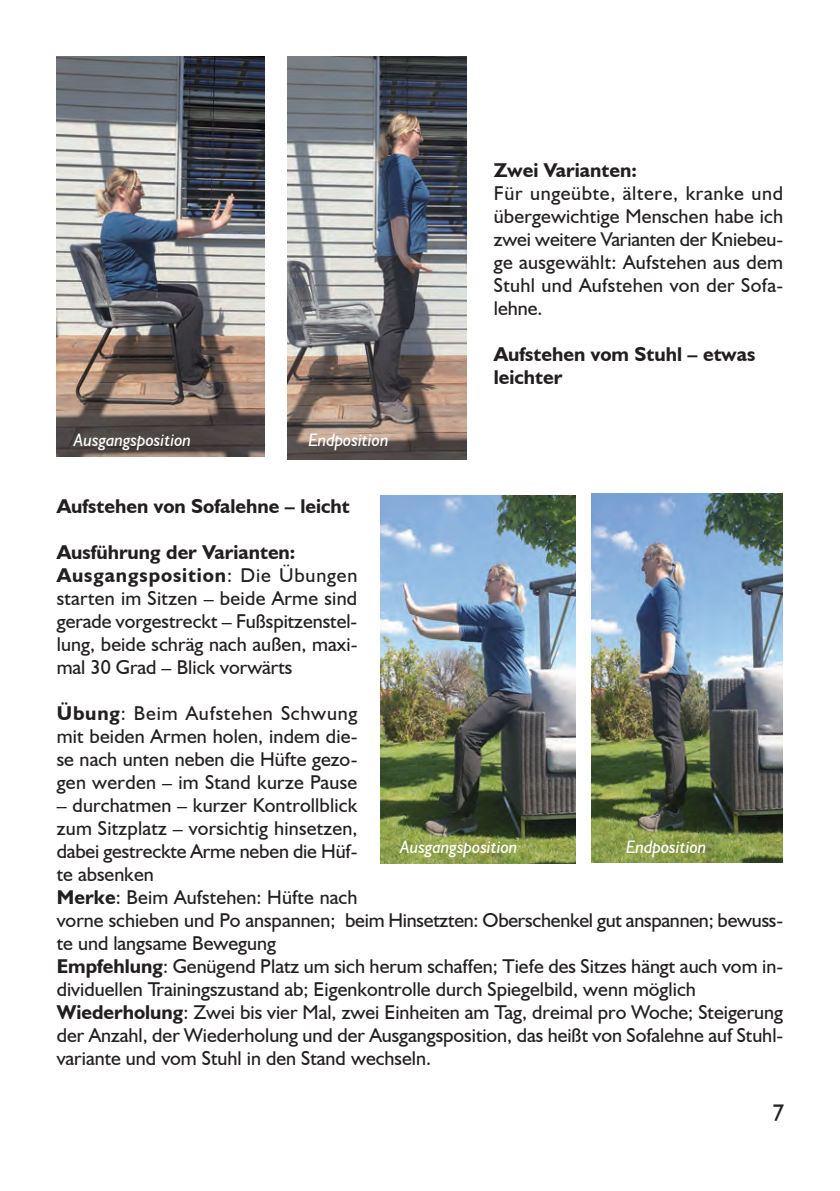
<style>
.page{position:relative;width:840px;height:1191px;background:#fff}
.page>*{position:absolute;margin:0;border:0;box-sizing:border-box;transform-origin:0 0}
.t1{font:24px "Humanist 521 BT";color:#231f20}
.t2{font:20px/23px "Humanist 521 BT";color:#231f20;text-align:justify}
.t3{font:700 20px/23px "Humanist 521 BT";color:#231f20}
.t4{font:italic 18px "Humanist 521 BT";color:#fff}
.s1{font-weight:700}
</style>
<div class="page">
<img style="left:380px;top:495px;width:194px;height:369px">
<img style="left:591px;top:493px;width:191px;height:369px">
<img style="left:57px;top:57px;width:208px;height:400px">
<img style="left:287px;top:57px;width:179px;height:402px">
<p class="t4" style="left:74px;top:429px;width:119px">Ausgangsposition</p>
<p class="t4" style="left:308px;top:429px;width:82px">Endposition</p>
<p class="t3" style="left:493px;top:158px;width:144px">Zwei Varianten:</p>
<p class="t2" style="left:493px;top:181px;width:291px">Für ungeübte, ältere, kranke und übergewichtige Menschen habe ich zwei weitere Varianten der Kniebeu&shy;ge ausgewählt: Aufstehen aus dem Stuhl und Aufstehen von der Sofa&shy;lehne.</p>
<p class="t3" style="left:493px;top:342px;width:263px">Aufstehen vom Stuhl – etwas leichter</p>
<p class="t3" style="left:57px;top:494px;width:294px">Aufstehen von Sofalehne – leicht</p>
<p class="t2" style="left:57px;top:540px;width:302px;text-align:left"><span class="s1">Ausführung der Varianten:<br>Ausgangsposition</span>: Die Übungen starten im Sitzen – beide Arme sind gerade vorgestreckt – Fußspitzenstel&shy;lung, beide schräg nach außen, maxi&shy;mal 30 Grad – Blick vorwärts</p>
<p class="t2" style="left:57px;top:701px;width:302px"><span class="s1">Übung</span>: Beim Aufstehen Schwung mit beiden Armen holen, indem die&shy;se nach unten neben die Hüfte gezo&shy;gen werden – im Stand kurze Pause</p>
<p class="t2" style="left:57px;top:793px;width:727px;text-align:left">– durchatmen – kurzer Kontrollblick<br>zum Sitzplatz – vorsichtig hinsetzen,<br>dabei gestreckte Arme neben die Hüf-<br>te absenken<br><span class="s1">Merke</span>: Beim Aufstehen: Hüfte nach<br>vorne schieben und Po anspannen; beim Hinsetzten: Oberschenkel gut anspannen; bewuss&shy;te und langsame Bewegung<br><span class="s1">Empfehlung</span>: Genügend Platz um sich herum schaffen; Tiefe des Sitzes hängt auch vom in&shy;dividuellen Trainingszustand ab; Eigenkontrolle durch Spiegelbild, wenn möglich <span class="s1">Wiederholung</span>: Zwei bis vier Mal, zwei Einheiten am Tag, dreimal pro Woche; Steigerung der Anzahl, der Wiederholung und der Ausgangsposition, das heißt von Sofalehne auf Stuhl&shy;variante und vom Stuhl in den Stand wechseln.</p>
<p class="t4" style="left:400px;top:836px;width:119px">Ausgangsposition</p>
<p class="t4" style="left:626px;top:836px;width:82px">Endposition</p>
<p class="t1" style="left:771px;top:1098px;width:14px">7</p>
</div>
